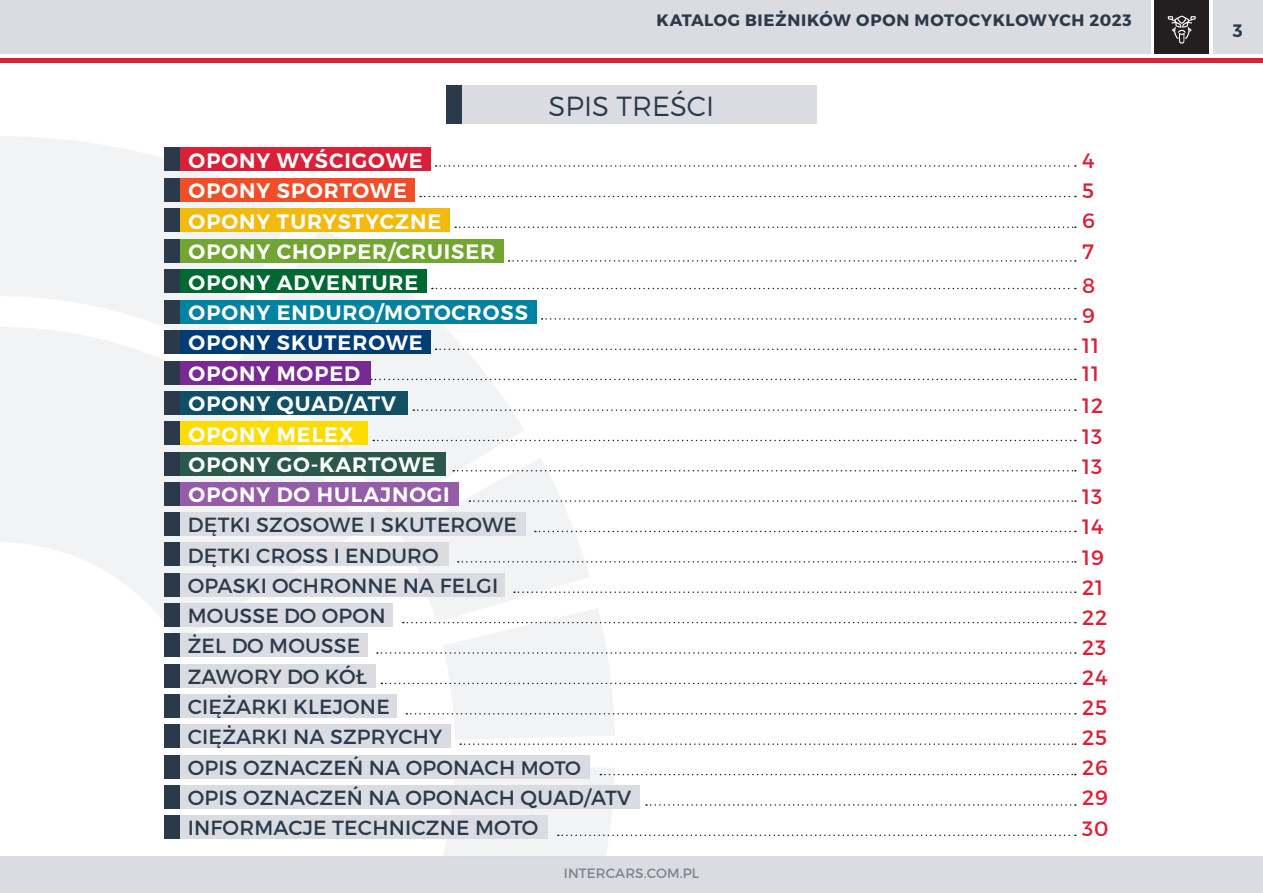
<style>
.page{position:relative;width:1263px;height:893px;background:#fff}
.page>*{position:absolute;margin:0;border:0;box-sizing:border-box;transform-origin:0 0}
.MODEL_BIEZ{font:300 27.6px "Montserrat";color:#2a3a4b}
.t1{font:600 20.85px "Montserrat";letter-spacing:.045em;color:#fff}
.t2{font:20.85px "Montserrat";letter-spacing:.035em;color:#da1f38}
.MODEL_BIEZ-2{font:20.4px "Montserrat";letter-spacing:.01em;color:#2a3a4b}
.t3{font:600 18px "Montserrat";color:#2a3a4b}
.t4{font:700 16.5px "Montserrat";letter-spacing:.04em;color:#2a3a4b}
.t5{font:13.5px "Montserrat";letter-spacing:.01em;color:#7b8492}
.s1{font-size:19.5px}
</style>
<div class="page">
<div style="left:0;top:856px;width:1263px;height:37px;background:#dadce1"></div>
<svg style="left:293px;top:227px;width:232px;height:255px;fill:#f2f3f5"></svg>
<svg style="left:0;top:136px;width:293px;height:191px;fill:#f2f3f5"></svg>
<svg style="left:0;top:327px;width:362px;height:307px;fill:#f2f3f5"></svg>
<div style="left:0;top:0;width:1150px;height:54px;background:#dadce1"></div>
<div style="left:1213px;top:0;width:50px;height:54px;background:#dadce1"></div>
<div style="left:0;top:58px;width:1263px;height:5px;background:#da1f38"></div>
<div style="left:1154px;top:0;width:55px;height:54px;background:#231f20"></div>
<svg style="left:1167px;top:16px;width:29px;height:28px"></svg>
<div style="left:447px;top:85px;width:369px;height:39px;background:#dadce1"></div>
<div style="left:447px;top:85px;width:15px;height:39px;background:#2a3a4b"></div>
<div style="left:180px;top:147px;width:250px;height:24px;background:#da1f38"></div>
<svg style="left:436px;top:165px;width:640px;height:2px"></svg>
<div style="left:164px;top:147px;width:16px;height:24px;background:#2a3a4b"></div>
<div style="left:180px;top:178px;width:235px;height:23px;background:#f04d28"></div>
<svg style="left:420px;top:196px;width:656px;height:1px"></svg>
<div style="left:164px;top:178px;width:16px;height:23px;background:#2a3a4b"></div>
<svg style="left:371px;top:379px;width:705px;height:1px"></svg>
<div style="left:180px;top:361px;width:191px;height:23px;background:#772a91"></div>
<div style="left:164px;top:361px;width:16px;height:23px;background:#2a3a4b"></div>
<div style="left:179px;top:209px;width:271px;height:23px;background:#f2b90f"></div>
<svg style="left:455px;top:226px;width:621px;height:2px"></svg>
<div style="left:164px;top:209px;width:16px;height:23px;background:#2a3a4b"></div>
<svg style="left:509px;top:260px;width:567px;height:2px"></svg>
<div style="left:180px;top:239px;width:323px;height:23px;background:#73a532"></div>
<div style="left:164px;top:239px;width:16px;height:24px;background:#2a3a4b"></div>
<div style="left:180px;top:270px;width:247px;height:23px;background:#006933"></div>
<svg style="left:432px;top:288px;width:644px;height:1px"></svg>
<div style="left:164px;top:270px;width:16px;height:23px;background:#2a3a4b"></div>
<div style="left:180px;top:300px;width:356px;height:23px;background:#0083a1"></div>
<svg style="left:542px;top:318px;width:534px;height:2px"></svg>
<div style="left:164px;top:300px;width:16px;height:23px;background:#2a3a4b"></div>
<svg style="left:436px;top:349px;width:640px;height:1px"></svg>
<div style="left:180px;top:330px;width:251px;height:24px;background:#003d76"></div>
<div style="left:164px;top:330px;width:16px;height:24px;background:#2a3a4b"></div>
<div style="left:180px;top:391px;width:228px;height:24px;background:#115064"></div>
<svg style="left:413px;top:409px;width:663px;height:2px"></svg>
<div style="left:164px;top:391px;width:16px;height:24px;background:#2a3a4b"></div>
<div style="left:180px;top:421px;width:187px;height:24px;background:#ffdc01"></div>
<svg style="left:373px;top:440px;width:703px;height:1px"></svg>
<div style="left:164px;top:421px;width:16px;height:24px;background:#2a3a4b"></div>
<div style="left:180px;top:452px;width:266px;height:23px;background:#2c584c"></div>
<div style="left:164px;top:452px;width:16px;height:23px;background:#2a3a4b"></div>
<div style="left:180px;top:482px;width:279px;height:24px;background:#955da7"></div>
<div style="left:164px;top:482px;width:16px;height:24px;background:#2a3a4b"></div>
<div style="left:180px;top:512px;width:345px;height:24px;background:#dadce1"></div>
<div style="left:164px;top:512px;width:16px;height:24px;background:#2a3a4b"></div>
<div style="left:180px;top:543px;width:268px;height:23px;background:#dadce1"></div>
<div style="left:164px;top:543px;width:16px;height:23px;background:#2a3a4b"></div>
<div style="left:180px;top:573px;width:325px;height:23px;background:#dadce1"></div>
<div style="left:164px;top:573px;width:16px;height:23px;background:#2a3a4b"></div>
<div style="left:179px;top:603px;width:214px;height:24px;background:#dadce1"></div>
<div style="left:164px;top:603px;width:16px;height:24px;background:#2a3a4b"></div>
<div style="left:180px;top:634px;width:187px;height:23px;background:#dadce1"></div>
<div style="left:164px;top:634px;width:16px;height:23px;background:#2a3a4b"></div>
<div style="left:180px;top:664px;width:196px;height:23px;background:#dadce1"></div>
<div style="left:164px;top:664px;width:16px;height:23px;background:#2a3a4b"></div>
<div style="left:180px;top:694px;width:217px;height:24px;background:#dadce1"></div>
<div style="left:164px;top:694px;width:16px;height:24px;background:#2a3a4b"></div>
<div style="left:180px;top:724px;width:271px;height:24px;background:#dadce1"></div>
<div style="left:164px;top:724px;width:16px;height:24px;background:#2a3a4b"></div>
<svg style="left:377px;top:458px;width:699px;height:287px"></svg>
<div style="left:180px;top:755px;width:410px;height:23px;background:#dadce1"></div>
<div style="left:164px;top:755px;width:16px;height:23px;background:#2a3a4b"></div>
<div style="left:180px;top:785px;width:460px;height:24px;background:#dadce1"></div>
<div style="left:164px;top:785px;width:16px;height:24px;background:#2a3a4b"></div>
<div style="left:180px;top:815px;width:367px;height:24px;background:#dadce1"></div>
<div style="left:164px;top:815px;width:16px;height:24px;background:#2a3a4b"></div>
<svg style="left:443px;top:768px;width:633px;height:88px"></svg>
<p class="t4" style="left:656px;top:10px;width:477px">KATALOG BIEŻNIKÓW OPON MOTOCYKLOWYCH 2023</p>
<p class="MODEL_BIEZ" style="left:549px;top:89px;width:167px">SPIS TREŚCI</p>
<p class="t1" style="left:189px;top:147px;width:236px">OPONY WYŚCIGOWE</p>
<p class="t2" style="left:1082px;top:147px;width:14px">4</p>
<p class="t1" style="left:189px;top:178px;width:220px">OPONY SPORTOWE</p>
<p class="t2" style="left:1082px;top:178px;width:13px">5</p>
<p class="t1" style="left:189px;top:208px;width:254px">OPONY TURYSTYCZNE</p>
<p class="t2" style="left:1082px;top:208px;width:14px">6</p>
<p class="t1" style="left:189px;top:239px;width:308px">OPONY CHOPPER/CRUISER</p>
<p class="t2" style="left:1082px;top:239px;width:13px">7</p>
<p class="t1" style="left:189px;top:269px;width:231px">OPONY ADVENTURE</p>
<p class="t2" style="left:1082px;top:272px;width:15px">8</p>
<p class="t1" style="left:189px;top:300px;width:341px">OPONY ENDURO/MOTOCROSS</p>
<p class="t2" style="left:1082px;top:302px;width:14px">9</p>
<p class="t1" style="left:189px;top:330px;width:236px">OPONY SKUTEROWE</p>
<p class="t2" style="left:1082px;top:333px;width:18px">11</p>
<p class="t1" style="left:189px;top:361px;width:173px">OPONY MOPED</p>
<p class="t2" style="left:1082px;top:361px;width:18px">11</p>
<p class="t1" style="left:189px;top:391px;width:209px">OPONY QUAD/ATV</p>
<p class="t2" style="left:1082px;top:393px;width:23px">12</p>
<p class="t1" style="left:189px;top:421px;width:167px">OPONY MELEX</p>
<p class="t2" style="left:1082px;top:423px;width:21px">13</p>
<p class="t1" style="left:189px;top:452px;width:248px">OPONY GO-KARTOWE</p>
<p class="t2" style="left:1082px;top:454px;width:21px">13</p>
<p class="t1" style="left:189px;top:482px;width:262px">OPONY DO HULAJNOGI</p>
<p class="t2" style="left:1082px;top:484px;width:21px">13</p>
<p class="MODEL_BIEZ-2" style="left:188px;top:512px;width:331px">DĘTKI SZOSOWE I SKUTEROWE</p>
<p class="t2" style="left:1082px;top:514px;width:23px">14</p>
<p class="MODEL_BIEZ-2" style="left:188px;top:543px;width:252px">DĘTKI CROSS I ENDURO</p>
<p class="t2" style="left:1082px;top:544px;width:23px">19</p>
<p class="MODEL_BIEZ-2" style="left:188px;top:573px;width:312px">OPASKI OCHRONNE NA FELGI</p>
<p class="t2" style="left:1082px;top:574px;width:23px">21</p>
<p class="MODEL_BIEZ-2" style="left:188px;top:603px;width:199px">MOUSSE DO OPON</p>
<p class="t2" style="left:1082px;top:605px;width:27px">22</p>
<p class="MODEL_BIEZ-2" style="left:188px;top:634px;width:174px">ŻEL DO MOUSSE</p>
<p class="t2" style="left:1082px;top:635px;width:26px">23</p>
<p class="MODEL_BIEZ-2" style="left:188px;top:664px;width:181px">ZAWORY DO KÓŁ</p>
<p class="t2" style="left:1082px;top:665px;width:27px">24</p>
<p class="MODEL_BIEZ-2" style="left:188px;top:694px;width:203px">CIĘŻARKI KLEJONE</p>
<p class="t2" style="left:1082px;top:695px;width:26px">25</p>
<p class="MODEL_BIEZ-2" style="left:188px;top:725px;width:256px">CIĘŻARKI NA SZPRYCHY</p>
<p class="t2" style="left:1082px;top:725px;width:26px">25</p>
<p class="MODEL_BIEZ-2" style="left:188px;top:755px;width:395px">OPIS OZNACZEŃ NA OPONACH <span class="s1">MOTO</span></p>
<p class="t2" style="left:1082px;top:755px;width:27px">26</p>
<p class="MODEL_BIEZ-2" style="left:188px;top:785px;width:445px">OPIS OZNACZEŃ NA OPONACH QUAD/ATV</p>
<p class="t2" style="left:1082px;top:785px;width:27px">29</p>
<p class="MODEL_BIEZ-2" style="left:188px;top:815px;width:352px">INFORMACJE TECHNICZNE MOTO</p>
<p class="t2" style="left:1082px;top:815px;width:28px">30</p>
<p class="t5" style="left:564px;top:864px;width:137px">INTERCARS.COM.PL</p>
<p class="t3" style="left:1233px;top:19px;width:11px">3</p>
</div>
